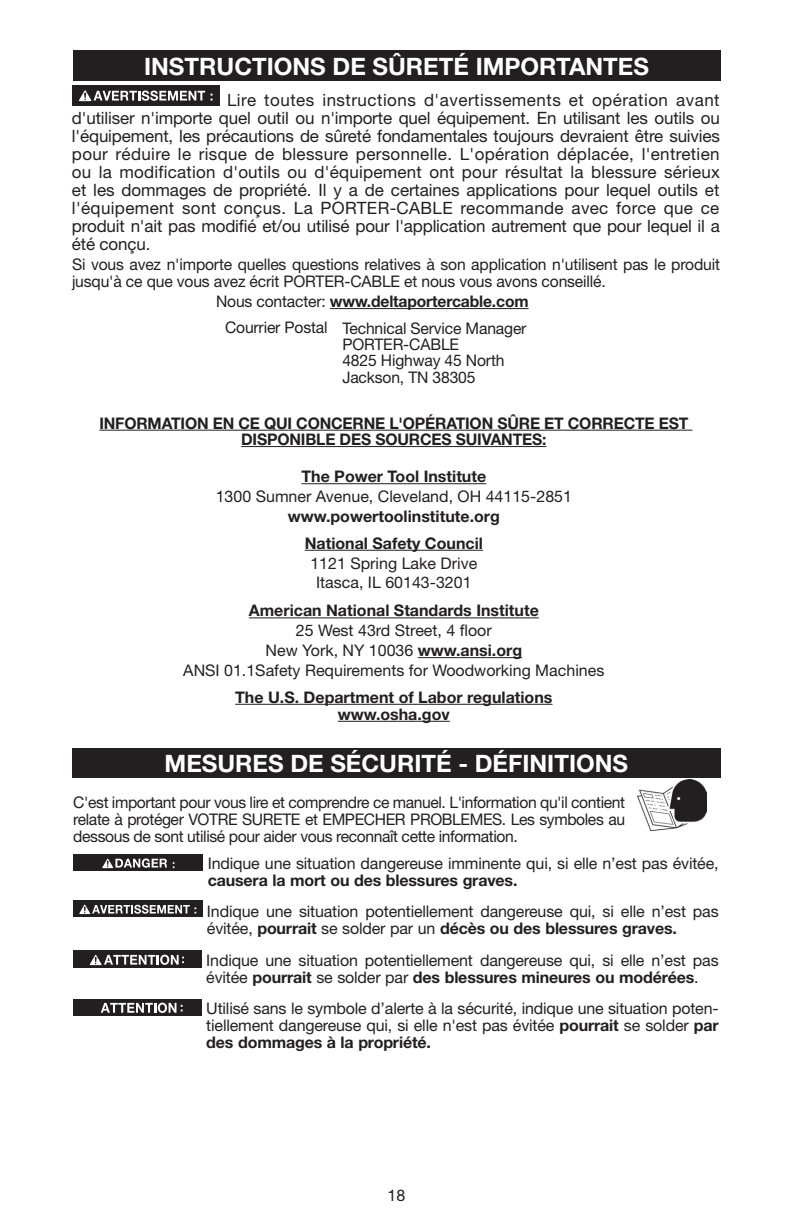
<style>
.page{position:relative;width:792px;height:1224px;background:#fff}
.page>*{position:absolute;margin:0;border:0;box-sizing:border-box;transform-origin:0 0}
.t1{font:700 24px "Helvetica Neue";color:#fff}
.t2{font:17px/18px "Helvetica Neue";letter-spacing:-.01em;color:#231f20;text-align:justify}
.t3{font:16px/17px "Helvetica Neue";letter-spacing:-.01em;color:#231f20}
.t4{font:700 16px/26.8px "Helvetica Neue";color:#231f20;text-align:center}
.s1{font-weight:700}
</style>
<div class="page">
<hr style="left:330px;top:308px;width:199px;height:1px;background:#231f20">
<div style="left:72px;top:86px;width:148px;height:20px;background:#231f20"></div>
<svg style="left:79px;top:90px;width:126px;height:11px"></svg>
<div style="left:73px;top:855px;width:130px;height:16px;background:#231f20"></div>
<svg style="left:102px;top:859px;width:65px;height:9px"></svg>
<div style="left:73px;top:901px;width:129px;height:16px;background:#231f20"></div>
<svg style="left:79px;top:905px;width:117px;height:9px"></svg>
<div style="left:73px;top:950px;width:129px;height:18px;background:#231f20"></div>
<svg style="left:90px;top:955px;width:94px;height:10px"></svg>
<div style="left:73px;top:1000px;width:129px;height:16px;background:#231f20"></div>
<svg style="left:101px;top:1003px;width:82px;height:10px"></svg>
<div style="left:73px;top:50px;width:648px;height:30px;background:#231f20"></div>
<img style="left:638px;top:780px;width:69px;height:51px">
<hr style="left:301px;top:483px;width:185px;height:1px;background:#231f20">
<hr style="left:305px;top:550px;width:178px;height:1px;background:#231f20">
<hr style="left:249px;top:617px;width:290px;height:1px;background:#231f20">
<hr style="left:418px;top:657px;width:104px;height:1px;background:#231f20">
<hr style="left:235px;top:704px;width:318px;height:1px;background:#231f20">
<hr style="left:338px;top:721px;width:112px;height:1px;background:#231f20">
<div style="left:72px;top:748px;width:649px;height:30px;background:#231f20"></div>
<hr style="left:99px;top:430px;width:593px;height:1px;background:#231f20">
<hr style="left:241px;top:446px;width:306px;height:1px;background:#231f20">
<h1 class="t1" style="left:144px;top:51px;width:506px">INSTRUCTIONS DE SÛRETÉ IMPORTANTES</h1>
<p class="t2" style="left:72px;top:91px;width:650px;text-indent:155px">Lire toutes instructions d'avertissements et opération avant d'utiliser n'importe quel outil ou n'importe quel équipement. En utilisant les outils ou l'équipement, les précautions de sûreté fondamentales toujours devraient être suivies pour réduire le risque de blessure personnelle. L'opération déplacée, l'entretien ou la modification d'outils ou d'équipement ont pour résultat la blessure sérieux et les dommages de propriété. Il y a de certaines applications pour lequel outils et l'équipement sont conçus. La PORTER-CABLE recommande avec force que ce produit n'ait pas modifié et/ou utilisé pour l'application autrement que pour lequel il a été conçu.</p>
<p class="t3" style="left:72px;top:256px;width:650px">Si vous avez n'importe quelles questions relatives à son application n'utilisent pas le produit jusqu'à ce que vous avez écrit Porter‑</p>
<p class="t3" style="left:216px;top:271px;width:391px;line-height:19.8px;text-indent:188px">et nous vous avons conseillé.<br>Nous contacter: <span class="s1">www.deltaportercable.com</span></p>
<p class="t3" style="left:350px;top:273px;width:22px">Cable</p>
<p class="t3" style="left:225px;top:318px;width:104px">Courrier Postal</p>
<p class="t3" style="left:342px;top:319px;width:186px;line-height:16.4px">Technical Service Manager<br>PORTER-CABLE<br>4825 Highway 45 North<br>Jackson, TN 38305</p>
<p class="t4" style="left:99px;top:409px;width:16px">Information</p>
<p class="t4" style="left:213px;top:409px;width:96px">en ce quiconcerne</p>
<p class="t4" style="left:389px;top:409px;width:25px">l'opération</p>
<p class="t4" style="left:497px;top:409px;width:12px">sûre</p>
<p class="t4" style="left:544px;top:409px;width:36px">et correcte</p>
<p class="t4" style="left:659px;top:409px;width:11px">est</p>
<p class="t4" style="left:241px;top:426px;width:11px">disponible</p>
<p class="t4" style="left:340px;top:426px;width:12px">des</p>
<p class="t4" style="left:375px;top:426px;width:12px">sources</p>
<p class="t4" style="left:456px;top:426px;width:11px">suivantes</p>
<p class="t4" style="left:542px;top:426px;width:6px">:</p>
<p class="t4" style="left:301px;top:463px;width:186px">The Power Tool Institute</p>
<p class="t3" style="left:216px;top:488px;width:358px">1300 Sumner Avenue, Cleveland, OH 44115-2851</p>
<p class="t4" style="left:288px;top:502px;width:214px">www.powertoolinstitute.org<br>National Safety Council</p>
<p class="t3" style="left:310px;top:553px;width:168px;line-height:19.8px;text-align:center">1121 Spring Lake Drive<br>Itasca, IL 60143-3201</p>
<p class="t4" style="left:249px;top:597px;width:292px">American National Standards Institute</p>
<p class="t3" style="left:183px;top:620px;width:423px;line-height:19.8px;text-align:center">25 West 43rd Street, 4 floor<br>New York, NY 10036 <span class="s1">www.ansi.org<br></span>ANSI 01.1Safety Requirements for Woodworking Machines</p>
<p class="t4" style="left:235px;top:688px;width:319px;line-height:17px">The U.S. Department of Labor regulations www.osha.gov</p>
<h1 class="t1" style="left:165px;top:748px;width:465px">MESURES DE SÉCURITÉ - DÉFINITIONS</h1>
<p class="t3" style="left:73px;top:793px;width:553px;text-align:justify">C'est important pour vous lire et comprendre ce manuel. L'information qu'il contient relate à protéger VOTRE SURETE et EMPECHER PROBLEMES. Les symboles au dessous de sont utilisé pour aider vous reconnaît cette information.</p>
<p class="t3" style="left:208px;top:855px;width:512px">Indique une situation dangereuse imminente qui, si elle n’est pas évitée,</p>
<p class="t4" style="left:208px;top:866px;width:311px">causera la mort ou des blessures graves.</p>
<p class="t3" style="left:207px;top:903px;width:513px">Indique une situation potentiellement dangereuse qui, si elle n’est pas évitée, <span class="s1">pourrait</span> se solder par un <span class="s1">décès ou des blessures graves.</span></p>
<p class="t3" style="left:206px;top:951px;width:514px">Indique une situation potentiellement dangereuse qui, si elle n’est pas évitée <span class="s1">pourrait</span> se solder par <span class="s1">des blessures mineures ou modérées</span>.</p>
<p class="t3" style="left:206px;top:1000px;width:514px;text-align:justify">Utilisé sans le symbole d’alerte à la sécurité, indique une situation poten&shy;tiellement dangereuse qui, si elle n'est pas évitée <span class="s1">pourrait</span> se solder <span class="s1">par des dommages à la propriété.</span></p>
<p class="t3" style="left:388px;top:1187px;width:19px">18</p>
</div>
